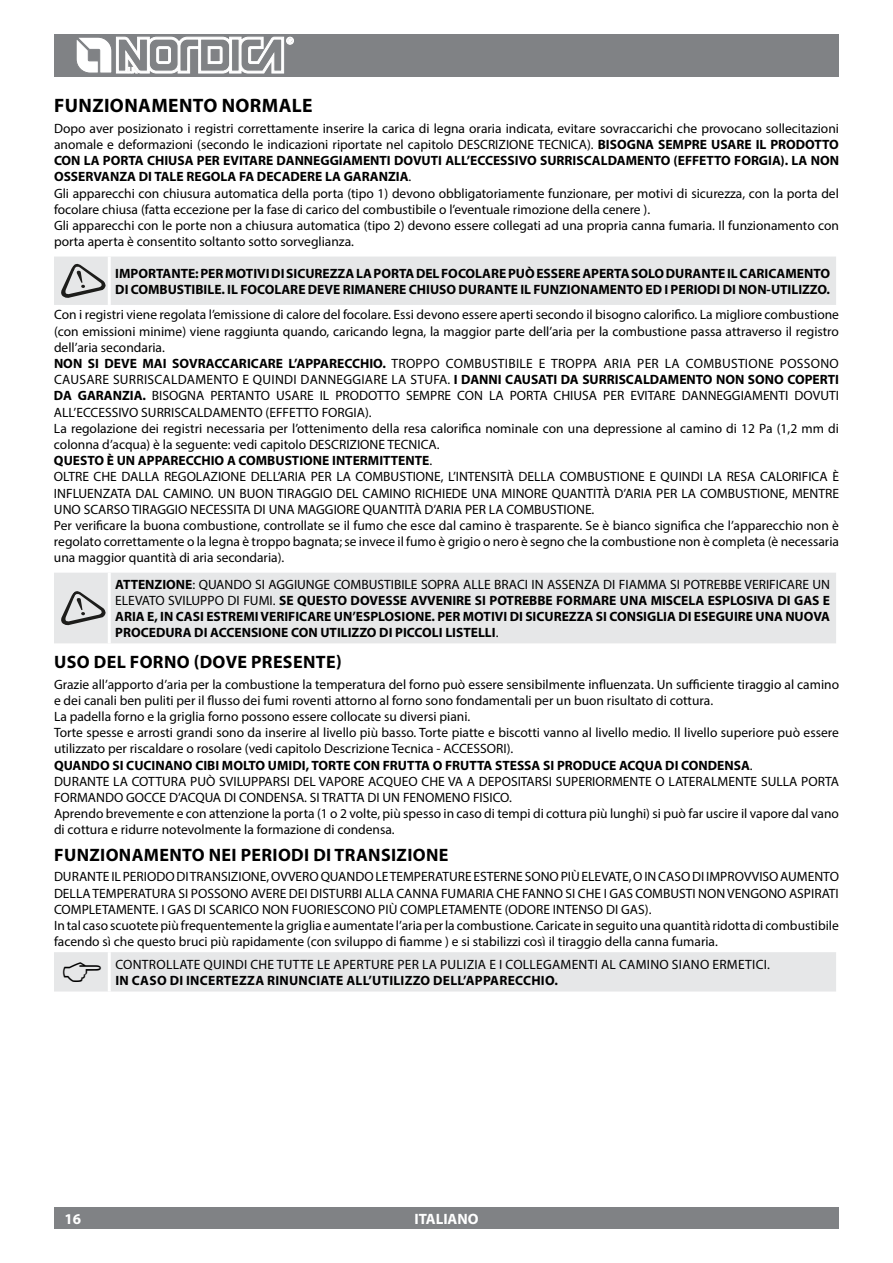
<style>
.page{position:relative;width:893px;height:1263px;background:#fff}
.page>*{position:absolute;margin:0;border:0;box-sizing:border-box;transform-origin:0 0}
.t1{font:700 19.5px "Myriad Pro";letter-spacing:.02em;color:#000}
.t2{font:700 18px "Myriad Pro";letter-spacing:.02em;color:#000}
.t3{font:700 15px "Myriad Pro";color:#fff}
.t4{font:13.5px/16.2px "Myriad Pro";color:#000}
.t5{font:700 13.5px/16.2px "Myriad Pro";color:#000}
.s1{font-weight:700}
.s2{font-weight:400}
</style>
<div class="page">
<div style="left:54px;top:34px;width:785px;height:43px;background:#808285"></div>
<div style="left:54px;top:1208px;width:785px;height:21px;background:#808285"></div>
<div style="left:286px;top:37px;width:8px;height:7px;border:1px solid #fff;border-radius:50%"></div>
<svg style="left:76px;top:37px;width:217px;height:37px"></svg>
<div style="left:54px;top:257px;width:782px;height:48px;background:#e6e7e8"></div>
<div style="left:54px;top:573px;width:782px;height:70px;background:#e6e7e8"></div>
<hr style="left:108px;top:573px;width:3px;height:70px;background:#fff">
<svg style="left:60px;top:590px;width:46px;height:36px;background:#b5b6b6"></svg>
<div style="left:54px;top:952px;width:782px;height:39px;background:#e6e7e8"></div>
<h1 class="t1" style="left:54px;top:93px;width:260px">FUNZIONAMENTO NORMALE</h1>
<p class="t4" style="left:54px;top:120px;width:786px">Dopo aver posizionato i registri correttamente inserire la carica di legna oraria indicata, evitare sovraccarichi che provocano sollecitazioni anomale e deformazioni (secondo le indicazioni riportate nel capitolo DESCRIZIONE TECNICA). <span class="s1">BISOGNA SEMPRE USARE IL PRODOTTO CON LA PORTA CHIUSA PER EVITARE DANNEGGIAMENTI DOVUTI ALL’ECCESSIVO SURRISCALDAMENTO (EFFETTO FORGIA). LA NON OSSERVANZA DI TALE REGOLA FA DECADERE LA GARANZIA</span>.<br>Gli apparecchi con chiusura automatica della porta (tipo 1) devono obbligatoriamente funzionare, per motivi di sicurezza, con la porta del focolare chiusa (fatta eccezione per la fase di carico del combustibile o l’eventuale rimozione della cenere ).<br>Gli apparecchi con le porte non a chiusura automatica (tipo 2) devono essere collegati ad una propria canna fumaria. Il funzionamento con porta aperta è consentito soltanto sotto sorveglianza.</p>
<p class="t5" style="left:115px;top:265px;width:716px">IMPORTANTE: PER MOTIVI DI SICUREZZA LA PORTA DEL FOCOLARE PUÒ ESSERE APERTA SOLO DURANTE IL CARICAMENTO<br>DI COMBUSTIBILE. IL FOCOLARE DEVE RIMANERE CHIUSO DURANTE IL FUNZIONAMENTO ED I PERIODI DI NON-UTILIZZO.</p>
<p class="t4" style="left:54px;top:307px;width:786px">Con i registri viene regolata l’emissione di calore del focolare. Essi devono essere aperti secondo il bisogno calorifico. La migliore combustione (con emissioni minime) viene raggiunta quando, caricando legna, la maggior parte dell’aria per la combustione passa attraverso il registro dell’aria secondaria.<br><span class="s1">NON SI DEVE MAI SOVRACCARICARE L’APPARECCHIO.</span> Troppo</p>
<p class="t4" style="left:446px;top:355px;width:9px">combustibile</p>
<p class="t4" style="left:539px;top:355px;width:21px">e troppa</p>
<p class="t4" style="left:603px;top:355px;width:8px">aria</p>
<p class="t4" style="left:637px;top:355px;width:8px">per</p>
<p class="t4" style="left:665px;top:355px;width:30px">la combustione</p>
<p class="t4" style="left:780px;top:355px;width:10px">possono</p>
<p class="t4" style="left:54px;top:371px;width:786px;text-indent:394px">. <span class="s1">I DANNI CAUSATI DA SURRISCALDAMENTO NON SONO COPERTI DA GARANZIA.</span> BISOGNA PERTANTO USARE IL PRODOTTO SEMPRE CON LA PORTA CHIUSA PER EVITARE DANNEGGIAMENTI DOVUTI ALL’ECCESSIVO SURRISCALDAMENTO (EFFETTO FORGIA).<br>La regolazione dei registri necessaria per l’ottenimento della resa calorifica nominale con una depressione al camino di 12 Pa (1,2 mm di colonna d’acqua) è la seguente: vedi capitolo DESCRIZIONE TECNICA.<br><span class="s1">QUESTO È UN APPARECCHIO A COMBUSTIONE INTERMITTENTE</span>.<br>OLTRE CHE DALLA REGOLAZIONE DELL’ARIA PER LA COMBUSTIONE, L’INTENSITÀ DELLA COMBUSTIONE E QUINDI LA RESA CALORIFICA È INFLUENZATA DAL CAMINO. UN BUON TIRAGGIO DEL CAMINO RICHIEDE UNA MINORE QUANTITÀ D’ARIA PER LA COMBUSTIONE, MENTRE UNO SCARSO TIRAGGIO NECESSITA DI UNA MAGGIORE QUANTITÀ D’ARIA PER LA COMBUSTIONE.<br>Per verificare la buona combustione, controllate se il fumo che esce dal camino è trasparente. Se è bianco significa che l’apparecchio non è regolato correttamente o la legna è troppo bagnata; se invece il fumo è grigio o nero è segno che la combustione non è completa (è necessaria una maggior quantità di aria secondaria).</p>
<p class="t5" style="left:115px;top:576px;width:716px;text-align:justify">ATTENZIONE<span class="s2">: QUANDO SI AGGIUNGE COMBUSTIBILE SOPRA ALLE BRACI IN ASSENZA DI FIAMMA SI POTREBBE VERIFICARE UN ELEVATO SVILUPPO DI FUMI.</span> SE QUESTO DOVESSE AVVENIRE SI POTREBBE FORMARE UNA MISCELA ESPLOSIVA DI GAS E ARIA E, IN CASI ESTREMI VERIFICARE UN’ESPLOSIONE. PER MOTIVI DI SICUREZZA SI CONSIGLIA DI ESEGUIRE UNA NUOVA PROCEDURA DI ACCENSIONE CON UTILIZZO DI PICCOLI LISTELLI<span class="s2">.</span></p>
<h2 class="t2" style="left:54px;top:650px;width:158px">USO DEL FORNO (DOVE</h2>
<h2 class="t2" style="left:251px;top:650px;width:12px">PRESENTE</h2>
<h2 class="t2" style="left:336px;top:650px;width:7px">)</h2>
<p class="t4" style="left:54px;top:676px;width:787px">Grazie all’apporto d’aria per la combustione la temperatura del forno può essere sensibilmente influenzata. Un sufficiente tiraggio al camino e dei canali ben puliti per il flusso dei fumi roventi attorno al forno sono fondamentali per un buon risultato di cottura.<br>La padella forno e la griglia forno possono essere collocate su diversi piani.<br>Torte spesse e arrosti grandi sono da inserire al livello più basso. Torte piatte e biscotti vanno al livello medio. Il livello superiore può essere utilizzato per riscaldare o rosolare (vedi capitolo Descrizione Tecnica - ACCESSORI).<br><span class="s1">QUANDO SI CUCINANO CIBI MOLTO UMIDI, TORTE CON FRUTTA O FRUTTA STESSA SI PRODUCE ACQUA DI CONDENSA</span>.<br>DURANTE LA COTTURA PUÒ SVILUPPARSI DEL VAPORE ACQUEO CHE VA A DEPOSITARSI SUPERIORMENTE O LATERALMENTE SULLA PORTA FORMANDO GOCCE D’ACQUA DI CONDENSA. SI TRATTA DI UN FENOMENO FISICO.<br>Aprendo brevemente e con attenzione la porta (1 o 2 volte, più spesso in caso di tempi di cottura più lunghi) si può far uscire il vapore dal vano di cottura e ridurre notevolmente la formazione di condensa.</p>
<h2 class="t2" style="left:54px;top:843px;width:396px">FUNZIONAMENTO NEI PERIODI DI TRANSIZIONE</h2>
<p class="t4" style="left:54px;top:868px;width:786px">DURANTE IL PERIODO DI TRANSIZIONE, OVVERO QUANDO LE TEMPERATURE ESTERNE SONO PIÙ ELEVATE, O IN CASO DI IMPROVVISO AUMENTO DELLA TEMPERATURA SI POSSONO AVERE DEI DISTURBI ALLA CANNA FUMARIA CHE FANNO SI CHE I GAS COMBUSTI NON VENGONO ASPIRATI COMPLETAMENTE. I GAS DI SCARICO NON FUORIESCONO PIÙ COMPLETAMENTE (ODORE INTENSO DI GAS).<br>In tal caso scuotete più frequentemente la griglia e aumentate l’aria per la combustione. Caricate in seguito una quantità ridotta di combustibile facendo sì che questo bruci più rapidamente (con sviluppo di fiamme ) e si stabilizzi così il tiraggio della canna fumaria.</p>
<p class="t4" style="left:115px;top:956px;width:17px">Controllate</p>
<p class="t4" style="left:204px;top:956px;width:9px">quindi</p>
<p class="t4" style="left:250px;top:956px;width:9px">che</p>
<p class="t4" style="left:277px;top:956px;width:9px">tutte</p>
<p class="t4" style="left:317px;top:956px;width:25px">le aperture</p>
<p class="t4" style="left:397px;top:956px;width:8px">per</p>
<p class="t4" style="left:422px;top:956px;width:26px">la pulizia</p>
<p class="t4" style="left:489px;top:956px;width:25px">eicollegamenti</p>
<p class="t4" style="left:601px;top:956px;width:28px">al camino</p>
<p class="t4" style="left:672px;top:956px;width:9px">siano</p>
<p class="t4" style="left:712px;top:956px;width:8px">ermetici</p>
<p class="t4" style="left:767px;top:956px;width:4px">.</p>
<p class="t5" style="left:115px;top:972px;width:26px">IN CASO</p>
<p class="t5" style="left:170px;top:972px;width:26px">DI INCERTEZZA</p>
<p class="t5" style="left:267px;top:972px;width:9px">RINUNCIATE</p>
<p class="t5" style="left:347px;top:972px;width:34px">ALL’UTILIZZO</p>
<p class="t5" style="left:433px;top:972px;width:9px">DELL</p>
<p class="t5" style="left:463px;top:972px;width:12px">’APPARECCHIO</p>
<p class="t5" style="left:554px;top:972px;width:5px">.</p>
<p class="t4" style="left:54px;top:371px;width:9px">causare</p>
<p class="t4" style="left:113px;top:371px;width:9px">surriscaldamento</p>
<p class="t4" style="left:242px;top:371px;width:19px">e quindi</p>
<p class="t4" style="left:301px;top:371px;width:9px">danneggiare</p>
<p class="t4" style="left:392px;top:371px;width:28px">la stufa</p>
<p class="t3" style="left:65px;top:1209px;width:18px">16</p>
<p class="t3" style="left:414px;top:1209px;width:66px">ITALIANO</p>
</div>
